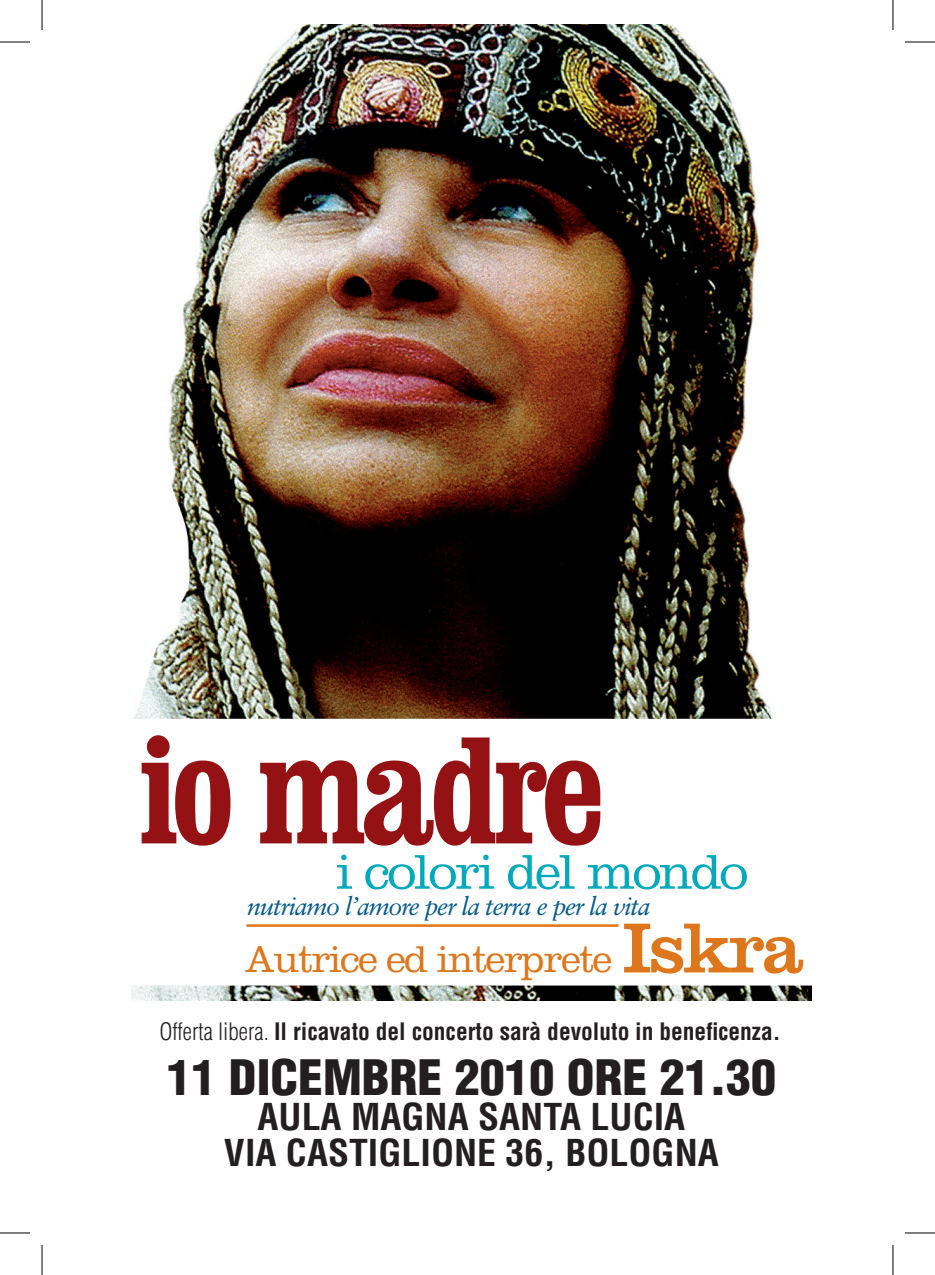
<style>
.page{position:relative;width:935px;height:1275px;background:#fff}
.page>*{position:absolute;margin:0;border:0;box-sizing:border-box;transform-origin:0 0}
.t1{font:700 condensed 149.6px "Clarendon BT";letter-spacing:-.04em;color:#941114}
.t2{font:300 50.6px "Clarendon";letter-spacing:-.04em;color:#00aabc}
.t3{font:900 condensed 47.6px "Helvetica";color:#231f20;scale:1.05 1}
.t4{font:300 38.8px "Clarendon";letter-spacing:-.04em;color:#de761b}
.t5{font:700 condensed 36.2px/35.4px "Helvetica";color:#231f20;text-align:center;scale:1.05 1}
.t6{font:italic 25.2px "Classical Garamond BT";letter-spacing:-.04em;color:#075a88}
.t7{font:700 condensed 23.4px "Helvetica";color:#231f20}
.s1{font-weight:400;font-size:73.6px}
.s2{font-weight:300}
</style>
<div class="page">
<img style="left:131px;top:25px;width:680px;height:975px">
<svg style="left:131px;top:719px;width:680px;height:266px"></svg>
<hr style="left:246px;top:924px;width:372px;height:3px;background:#de761b">
<hr style="left:0;top:42px;width:30px;height:1px;background:#000">
<hr style="left:904px;top:42px;width:30px;height:1px;background:#000">
<hr style="left:0;top:1232px;width:30px;height:1px;background:#000">
<hr style="left:904px;top:1232px;width:30px;height:1px;background:#000">
<hr style="left:42px;top:0;width:1px;height:30px;background:#000">
<hr style="left:42px;top:1245px;width:1px;height:30px;background:#000">
<hr style="left:892px;top:0;width:1px;height:30px;background:#000">
<hr style="left:892px;top:1245px;width:1px;height:30px;background:#000">
<h1 class="t1" style="left:139px;top:698px;width:467px">io madre</h1>
<h2 class="t2" style="left:336px;top:842px;width:413px">i colori del mondo</h2>
<p class="t6" style="left:247px;top:890px;width:405px">nutriamo l’amore per la terra e per la vita</p>
<h3 class="t4" style="left:245px;top:937px;width:559px">Autrice ed interprete <span class="s1">Iskra</span></h3>
<p class="t7" style="left:159px;top:1017px;width:622px"><span class="s2">Offerta libera.</span> Il ricavato del concerto sarà devoluto in beneficenza.</p>
<h3 class="t3" style="left:167px;top:1047px;width:582px">11 DICEMBRE 2010 ORE 21.30</h3>
<h3 class="t5" style="left:224px;top:1099px;width:472px">AULA MAGNA SANTA LUCIA<br>VIA CASTIGLIONE 36, BOLOGNA</h3>
</div>
